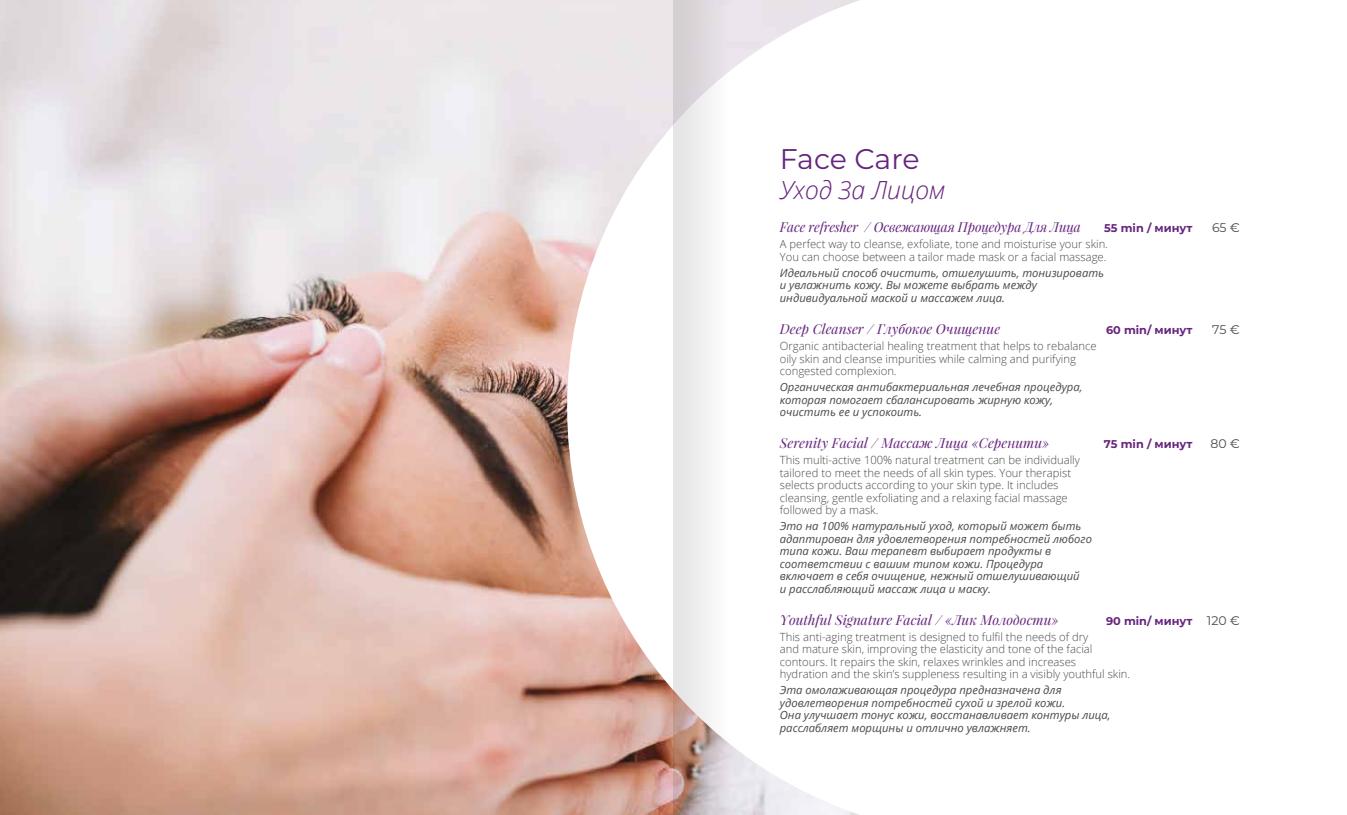
<style>
.page{position:relative;width:1347px;height:815px;background:#fff}
.page>*{position:absolute;margin:0;border:0;box-sizing:border-box;transform-origin:0 0}
.t1{font:28.38px "Montserrat";letter-spacing:-.01em;color:#65247d}
.t2{font:italic 300 25px "Open Sans";color:#65247d}
.t3{font:italic 13.75px "Playfair Display";color:#65247d}
.t4{font:12.5px "Montserrat";color:#4a4a49}
.t5{font:300 11.25px/12.5px "Open Sans";color:#4a4a49}
.t6{font:italic 11.25px/12.5px "Open Sans";color:#4a4a49}
.t7{font:700 11.25px "Montserrat";color:#65247d}
.s1{font-weight:400;font-size:12.5px;color:#4a4a49}
</style>
<div class="page">
<img style="left:0;top:0;width:567px;height:815px">
<svg style="left:567px;top:0;width:292px;height:815px"></svg>
<svg style="left:674px;top:0;width:106px;height:815px"></svg>
<h1 class="t1" style="left:780px;top:140px;width:141px">Face Care</h1>
<h2 class="t2" style="left:780px;top:173px;width:167px">Уход За Лицом</h2>
<p class="t3" style="left:780px;top:218px;width:302px">Face refresher / Освежающая Процедура Для Лица</p>
<p class="t7" style="left:1104px;top:220px;width:90px">55 min / минут</p>
<p class="t4" style="left:1212px;top:219px;width:29px">65 €</p>
<p class="t5" style="left:780px;top:238px;width:330px">A perfect way to cleanse, exfoliate, tone and moisturise your skin.<br>You can choose between a tailor made mask or a facial massage.</p>
<p class="t6" style="left:780px;top:266px;width:326px">Идеальный способ очистить, отшелушить, тонизировать и увлажнить кожу. Вы можете выбрать между индивидуальной маской и массажем лица.</p>
<p class="t3" style="left:780px;top:320px;width:222px">Deep Cleanser / Глубокое Очищение</p>
<p class="t7" style="left:1106px;top:322px;width:88px">60 min/ минут</p>
<p class="t4" style="left:1212px;top:321px;width:29px">75 €</p>
<p class="t5" style="left:780px;top:339px;width:318px">Organic antibacterial healing treatment that helps to rebalance oily skin and cleanse impurities while calming and purifying congested complexion.</p>
<p class="t6" style="left:780px;top:380px;width:304px">Органическая антибактериальная лечебная процедура, которая помогает сбалансировать жирную кожу, очистить ее и успокоить.</p>
<p class="t3" style="left:780px;top:434px;width:271px">Serenity Facial / Массаж Лица «Серенити»</p>
<p class="t7" style="left:1104px;top:436px;width:90px">75 min / минут</p>
<p class="t4" style="left:1210px;top:435px;width:31px">80 €</p>
<p class="t5" style="left:780px;top:454px;width:302px">This multi-active 100% natural treatment can be individually tailored to meet the needs of all skin types. Your therapist selects products according to your skin type. It includes cleansing, gentle exfoliating and a relaxing facial massage followed by a mask.</p>
<p class="t6" style="left:780px;top:520px;width:314px">Это на 100% натуральный уход, который может быть адаптирован для удовлетворения потребностей любого типа кожи. Ваш терапевт выбирает продукты в соответствии с вашим типом кожи. Процедура включает в себя очищение, нежный отшелушивающий<br>и расслабляющий массаж лица и маску.</p>
<p class="t3" style="left:780px;top:611px;width:280px">Youthful Signature Facial / «Лик Молодости»</p>
<p class="t7" style="left:1106px;top:613px;width:135px">90 min/ минут <span class="s1">120 €</span></p>
<p class="t5" style="left:780px;top:630px;width:352px">This anti-aging treatment is designed to fulfil the needs of dry<br>and mature skin, improving the elasticity and tone of the facial contours. It repairs the skin, relaxes wrinkles and increases<br>hydration and the skin’s suppleness resulting in a visibly youthful skin.</p>
<p class="t6" style="left:780px;top:684px;width:332px">Эта омолаживающая процедура предназначена для удовлетворения потребностей сухой и зрелой кожи.<br>Она улучшает тонус кожи, восстанавливает контуры лица, расслабляет морщины и отлично увлажняет.</p>
</div>
